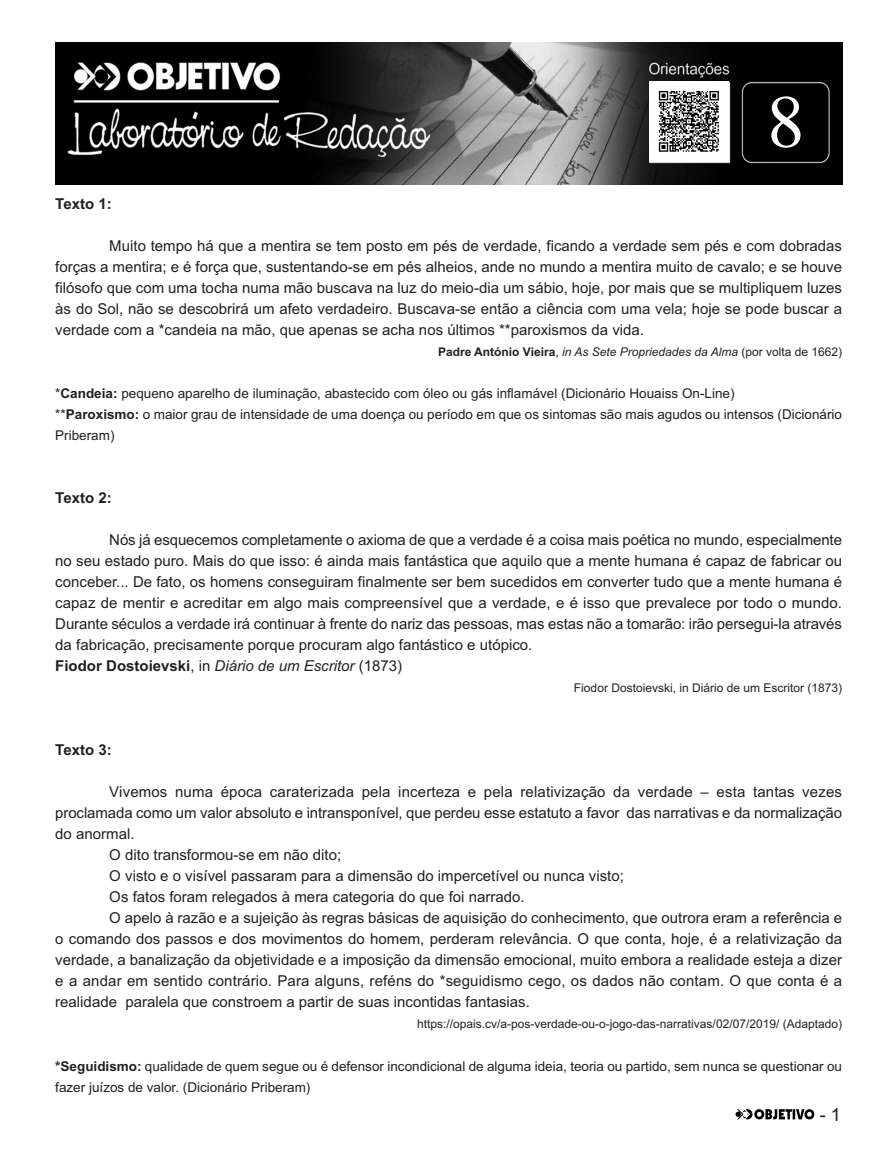
<style>
.page{position:relative;width:872px;height:1170px;background:#fff}
.page>*{position:absolute;margin:0;border:0;box-sizing:border-box;transform-origin:0 0}
.t1{font:75px "Times";color:#fff}
.t2{font:18px "Arial";color:#231f20}
.t3{font:15px/21px "Arial";color:#231f20;text-align:justify}
.t4{font:700 15px "Arial";color:#231f20}
.t5{font:13.5px/21px "Arial";color:#231f20}
.t6{font:12px "Arial";color:#231f20}
.t7{font:italic 12px "Arial";color:#231f20}
.s1{font-weight:700;font-style:normal}
.s2{font-style:normal}
.s3{font-weight:700}
.s4{font-style:italic}
</style>
<div class="page">
<img style="left:55px;top:42px;width:787px;height:142px">
<svg style="left:735px;top:1109px;width:79px;height:10px"></svg>
<img style="left:649px;top:82px;width:80px;height:79px">
<h1 class="t1" style="left:767px;top:77px;width:39px">8</h1>
<p class="t4" style="left:55px;top:198px;width:58px">Texto 1:</p>
<p class="t3" style="left:55px;top:237px;width:788px;text-indent:54px">Muito tempo há que a mentira se tem posto em pés de verdade, ficando a verdade sem pés e com dobradas forças a mentira; e é força que, sustentando-se em pés alheios, ande no mundo a mentira muito de cavalo; e se houve filósofo que com uma tocha numa mão buscava na luz do meio-dia um sábio, hoje, por mais que se multipliquem luzes às do Sol, não se descobrirá um afeto verdadeiro. Buscava-se então a ciência com uma vela; hoje se pode buscar a verdade com a *candeia na mão, que apenas se acha nos últimos **paroxismos da vida.</p>
<p class="t7" style="left:438px;top:345px;width:405px"><span class="s1">Padre António Vieira</span><span class="s2">,</span> in As Sete Propriedades da Alma <span class="s2">(por volta de 1662)</span></p>
<p class="t5" style="left:55px;top:384px;width:788px">*<span class="s3">Candeia:</span> pequeno aparelho de iluminação, abastecido com óleo ou gás inflamável (Dicionário Houaiss On-Line)<br>**<span class="s3">Paroxismo:</span> o maior grau de intensidade de uma doença ou período em que os sintomas são mais agudos ou intensos (Dicionário<br>Priberam)</p>
<p class="t4" style="left:55px;top:492px;width:58px">Texto 2:</p>
<p class="t3" style="left:55px;top:531px;width:788px;text-align:left;text-indent:54px">Nós já esquecemos completamente o axioma de que a verdade é a coisa mais poética no mundo, especialmente no seu estado puro. Mais do que isso: é ainda mais fantástica que aquilo que a mente humana é capaz de fabricar ou conceber... De fato, os homens conseguiram finalmente ser bem sucedidos em converter tudo que a mente humana é capaz de mentir e acreditar em algo mais compreensível que a verdade, e é isso que prevalece por todo o mundo.<br>Durante séculos a verdade irá continuar à frente do nariz das pessoas, mas estas não a tomarão: irão persegui-la através da fabricação, precisamente porque procuram algo fantástico e utópico.<br><span class="s3">Fiodor Dostoievski</span>, in <span class="s4">Diário de um Escritor</span> (1873)</p>
<p class="t6" style="left:574px;top:683px;width:270px">Fiodor Dostoievski, in Diário de um Escritor (1873)</p>
<p class="t4" style="left:55px;top:744px;width:58px">Texto 3:</p>
<p class="t3" style="left:109px;top:783px;width:734px">Vivemos numa época caraterizada pela incerteza e pela relativização da verdade – esta tantas vezes</p>
<p class="t3" style="left:55px;top:804px;width:788px">proclamada como um valor absoluto e intransponível, que perdeu esse estatuto a favor das narrativas e da normalização</p>
<p class="t3" style="left:55px;top:825px;width:81px">do anormal.</p>
<p class="t3" style="left:109px;top:846px;width:233px">O dito transformou-se em não dito;</p>
<p class="t3" style="left:109px;top:867px;width:516px">O visto e o visível passaram para a dimensão do impercetível ou nunca visto;</p>
<p class="t3" style="left:109px;top:888px;width:417px">Os fatos foram relegados à mera categoria do que foi narrado.</p>
<p class="t3" style="left:109px;top:909px;width:734px">O apelo à razão e a sujeição às regras básicas de aquisição do conhecimento, que outrora eram a referência e</p>
<p class="t3" style="left:55px;top:930px;width:788px">o comando dos passos e dos movimentos do homem, perderam relevância. O que conta, hoje, é a relativização da</p>
<p class="t3" style="left:55px;top:951px;width:788px">verdade, a banalização da objetividade e a imposição da dimensão emocional, muito embora a realidade esteja a dizer</p>
<p class="t3" style="left:55px;top:972px;width:788px">e a andar em sentido contrário. Para alguns, reféns do *seguidismo cego, os dados não contam. O que conta é a</p>
<p class="t3" style="left:55px;top:993px;width:476px">realidade paralela que constroem a partir de suas incontidas fantasias.</p>
<p class="t6" style="left:417px;top:1019px;width:426px">https://opais.cv/a-pos-verdade-ou-o-jogo-das-narrativas/02/07/2019/ (Adaptado)</p>
<p class="t5" style="left:55px;top:1056px;width:788px"><span class="s3">*Seguidismo:</span> qualidade de quem segue ou é defensor incondicional de alguma ideia, teoria ou partido, sem nunca se questionar ou fazer juízos de valor. (Dicionário Priberam)</p>
<p class="t2" style="left:819px;top:1107px;width:23px">- 1</p>
</div>
